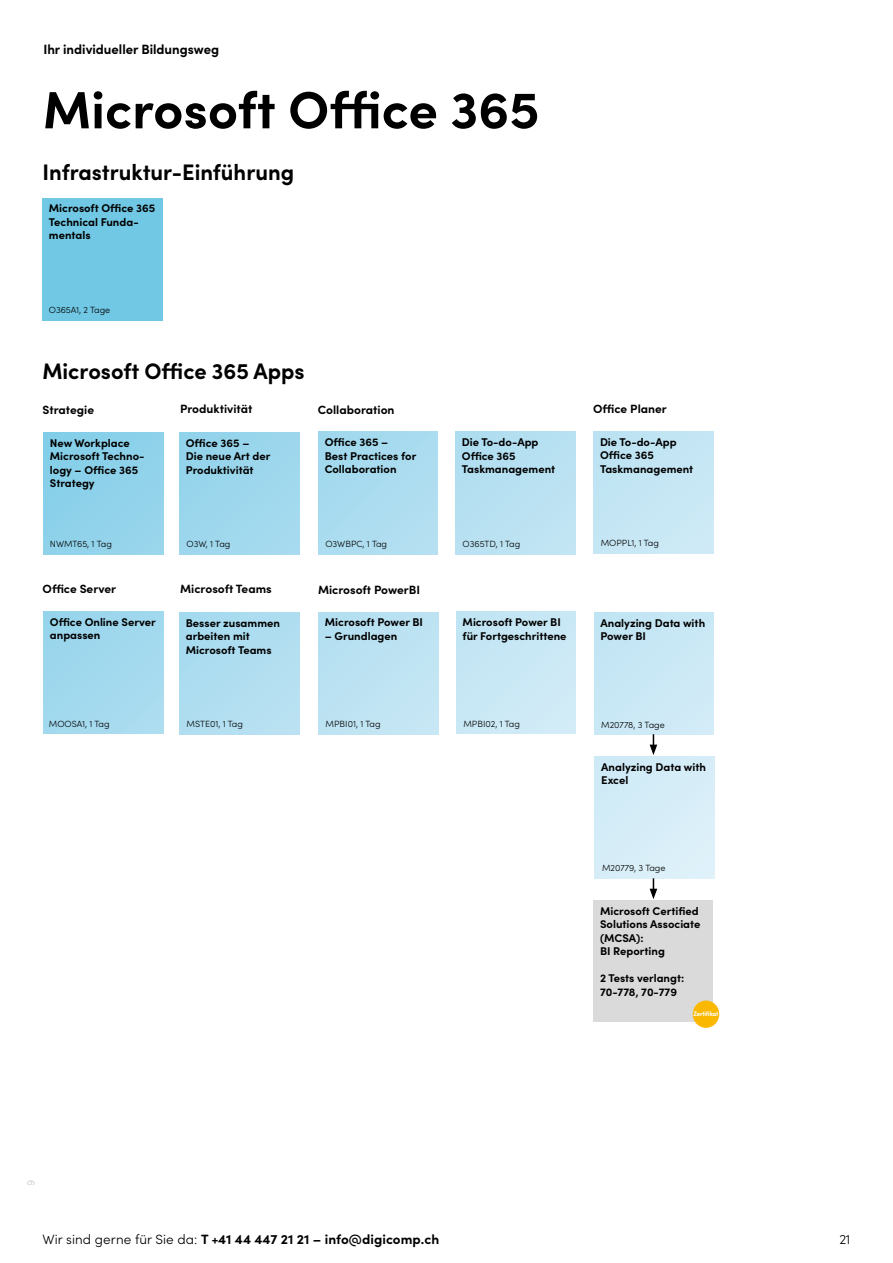
<style>
.page{position:relative;width:893px;height:1263px;background:#fff}
.page>*{position:absolute;margin:0;border:0;box-sizing:border-box;transform-origin:0 0}
.t1{font:700 52.5px "Sofia Pro";color:#000}
.t2{font:700 22.5px "Sofia Pro";color:#000}
.t3{font:700 13.5px "Sofia Pro";color:#000}
.t4{font:300 13.5px "Sofia Pro";color:#000}
.t5{font:700 12px "Sofia Pro";color:#000}
.t6{font:700 11.25px/13.5px "Sofia Pro";color:#000}
.t7{font:300 9px "Sofia Pro";color:#000}
.t8{font:700 6.6px "Sofia Pro";letter-spacing:-.04em;color:#fff}
.s1{font-weight:300}
</style>
<div class="page">
<svg style="left:44px;top:432px;width:119px;height:122px;background:#8dd1ea"></svg>
<svg style="left:44px;top:611px;width:119px;height:123px;background:#a1d8ed"></svg>
<div style="left:43px;top:198px;width:119px;height:122px;background:#70c8e5"></div>
<svg style="left:179px;top:432px;width:120px;height:122px;background:#9cd6ec"></svg>
<svg style="left:179px;top:612px;width:120px;height:122px;background:#afddf0"></svg>
<svg style="left:318px;top:432px;width:120px;height:122px;background:#aadbef"></svg>
<svg style="left:318px;top:612px;width:120px;height:122px;background:#bce2f2"></svg>
<div style="left:594px;top:431px;width:119px;height:123px;background:#c5e6f4"></div>
<svg style="left:455px;top:432px;width:120px;height:122px;background:#b7e0f1"></svg>
<svg style="left:594px;top:612px;width:120px;height:410px;background:#d6e6ed"></svg>
<div style="left:693px;top:1000px;width:26px;height:28px;background:#fbb800;border-radius:50%"></div>
<div style="left:456px;top:612px;width:120px;height:122px;background:#c9e8f5"></div>
<p class="t3" style="left:43px;top:39px;width:177px">Ihr individueller Bildungsweg</p>
<h1 class="t1" style="left:43px;top:69px;width:498px">Microsoft Office 365</h1>
<h2 class="t2" style="left:43px;top:155px;width:253px">Infrastruktur-Einführung</h2>
<p class="t6" style="left:49px;top:201px;width:108px">Microsoft Office 365<br>Technical Funda&shy;mentals</p>
<p class="t7" style="left:49px;top:304px;width:63px">O365A1, 2 Tage</p>
<h2 class="t2" style="left:42px;top:353px;width:264px">Microsoft Office 365 Apps</h2>
<p class="t5" style="left:43px;top:401px;width:53px">Strategie</p>
<p class="t5" style="left:180px;top:400px;width:74px">Produktivität</p>
<p class="t5" style="left:318px;top:401px;width:78px">Collaboration</p>
<p class="t5" style="left:593px;top:400px;width:75px">Office Planer</p>
<p class="t6" style="left:50px;top:435px;width:96px">New Workplace<br>Microsoft Techno&shy;logy – Office 365<br>Strategy</p>
<p class="t6" style="left:186px;top:435px;width:86px">Office 365 –<br>Die neue Art der<br>Produktivität</p>
<p class="t6" style="left:325px;top:435px;width:93px">Office 365 –<br>Best Practices for<br>Collaboration</p>
<p class="t6" style="left:462px;top:435px;width:95px">Die To-do-App<br>Office 365<br>Taskmanagement</p>
<p class="t6" style="left:600px;top:434px;width:95px">Die To-do-App<br>Office 365<br>Taskmanagement</p>
<p class="t7" style="left:50px;top:538px;width:63px">NWMT65, 1 Tag</p>
<p class="t7" style="left:187px;top:538px;width:45px">O3W, 1 Tag</p>
<p class="t7" style="left:325px;top:537px;width:63px">O3WBPC, 1 Tag</p>
<p class="t7" style="left:463px;top:537px;width:59px">O365TD, 1 Tag</p>
<p class="t7" style="left:601px;top:537px;width:60px">MOPPL1, 1 Tag</p>
<p class="t5" style="left:43px;top:580px;width:75px">Office Server</p>
<p class="t5" style="left:180px;top:580px;width:93px">Microsoft Teams</p>
<p class="t5" style="left:318px;top:581px;width:104px">Microsoft PowerBI</p>
<p class="t6" style="left:50px;top:614px;width:107px">Office Online Server anpassen</p>
<p class="t6" style="left:186px;top:615px;width:96px">Besser zusammen arbeiten mit<br>Microsoft Teams</p>
<p class="t6" style="left:325px;top:615px;width:100px">Microsoft Power BI</p>
<p class="t6" style="left:325px;top:628px;width:74px">– Grundlagen</p>
<p class="t6" style="left:463px;top:614px;width:106px">Microsoft Power BI für Fortgeschrittene</p>
<p class="t6" style="left:600px;top:615px;width:106px">Analyzing Data with<br>Power BI</p>
<p class="t7" style="left:49px;top:717px;width:62px">MOOSA1, 1 Tag</p>
<p class="t7" style="left:187px;top:718px;width:58px">MSTE01, 1 Tag</p>
<p class="t7" style="left:463px;top:717px;width:58px">MPBI02, 1 Tag</p>
<p class="t7" style="left:326px;top:717px;width:57px">MPBI01, 1 Tag</p>
<p class="t7" style="left:601px;top:718px;width:65px">M20778, 3 Tage</p>
<p class="t6" style="left:601px;top:759px;width:106px">Analyzing Data with<br>Excel</p>
<p class="t7" style="left:602px;top:862px;width:65px">M20779, 3 Tage</p>
<p class="t6" style="left:600px;top:903px;width:102px">Microsoft Certified<br>Solutions Associate (MCSA):<br>BI Reporting</p>
<p class="t6" style="left:600px;top:971px;width:86px">2 Tests verlangt:<br>70-778, 70-779</p>
<p class="t8" style="left:693px;top:1009px;width:27px">Zertifikat</p>
<p class="t3" style="left:43px;top:1229px;width:398px"><span class="s1">Wir sind gerne für Sie da:</span> T +41 44 447 21 21 – info@digicomp.ch</p>
<p class="t4" style="left:839px;top:1230px;width:13px">21</p>
</div>
